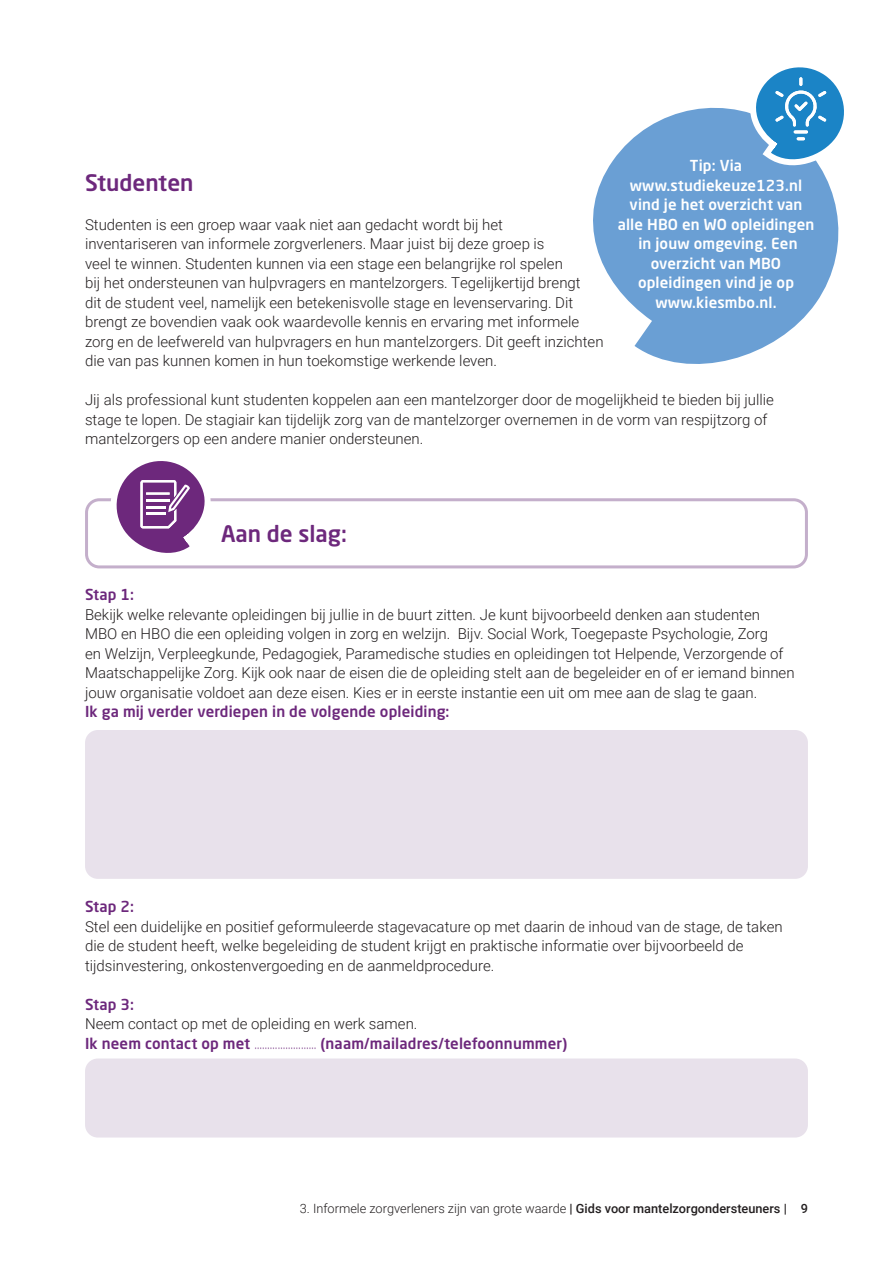
<style>
.page{position:relative;width:893px;height:1263px;background:#fff}
.page>*{position:absolute;margin:0;border:0;box-sizing:border-box;transform-origin:0 0}
.t1{font:500 22.5px "Neo Sans W1 G";color:#6d287c}
.t2{font:300 15px/19.5px "Roboto";color:#231f20}
.t3{font:500 15px/19.5px "Neo Sans W1 G";letter-spacing:.01em;color:#fff;text-align:center}
.t4{font:500 15px "Neo Sans W1 G";letter-spacing:.01em;color:#6d287c}
.t5{font:300 12.75px "Roboto";color:#231f20}
.s1{font-weight:300}
.s2{font-weight:500}
</style>
<div class="page">
<div style="left:85px;top:730px;width:723px;height:149px;background:#e8e1eb;border-radius:13px"></div>
<div style="left:85px;top:1058px;width:723px;height:79px;background:#e8e1eb;border-radius:13px"></div>
<div style="left:85px;top:498px;width:723px;height:70px;border:3px solid #c4afcb;border-radius:13px"></div>
<svg style="left:99px;top:461px;width:117px;height:108px"></svg>
<svg style="left:593px;top:107px;width:246px;height:257px;fill:#6a9fd4"></svg>
<svg style="left:745px;top:67px;width:99px;height:112px"></svg>
<p class="t3" style="left:618px;top:155px;width:198px">Tip: Via www.studiekeuze123.nl vind je het overzicht van alle HBO en WO opleidingen in jouw omgeving. Een overzicht van MBO opleidingen vind je op www.kiesmbo.nl.</p>
<h1 class="t1" style="left:85px;top:168px;width:110px">Studenten</h1>
<p class="t2" style="left:85px;top:214px;width:520px">Studenten is een groep waar vaak niet aan gedacht wordt bij het<br>inventariseren van informele zorgverleners. Maar juist bij deze groep is<br>veel te winnen. Studenten kunnen via een stage een belangrijke rol spelen<br>bij het ondersteunen van hulpvragers en mantelzorgers. Tegelijkertijd brengt<br>dit de student veel, namelijk een betekenisvolle stage en levenservaring. Dit brengt ze bovendien vaak ook waardevolle kennis en ervaring met informele zorg en de leefwereld van hulpvragers en hun mantelzorgers. Dit geeft inzichten die van pas kunnen komen in hun toekomstige werkende leven.</p>
<p class="t2" style="left:85px;top:389px;width:690px">Jij als professional kunt studenten koppelen aan een mantelzorger door de mogelijkheid te bieden bij jullie stage te lopen. De stagiair kan tijdelijk zorg van de mantelzorger overnemen in de vorm van respijtzorg of mantelzorgers op een andere manier ondersteunen.</p>
<h1 class="t1" style="left:221px;top:519px;width:127px">Aan de slag:</h1>
<p class="t4" style="left:85px;top:585px;width:50px">Stap 1:</p>
<p class="t2" style="left:85px;top:604px;width:711px">Bekijk welke relevante opleidingen bij jullie in de buurt zitten. Je kunt bijvoorbeeld denken aan studenten MBO en HBO die een opleiding volgen in zorg en welzijn. Bijv. Social Work, Toegepaste Psychologie, Zorg<br>en Welzijn, Verpleegkunde, Pedagogiek, Paramedische studies en opleidingen tot Helpende, Verzorgende of Maatschappelijke Zorg. Kijk ook naar de eisen die de opleiding stelt aan de begeleider en of er iemand binnen jouw organisatie voldoet aan deze eisen. Kies er in eerste instantie een uit om mee aan de slag te gaan.</p>
<p class="t4" style="left:85px;top:702px;width:366px">Ik ga mij verder verdiepen in de volgende opleiding:</p>
<p class="t4" style="left:85px;top:897px;width:50px">Stap 2:</p>
<p class="t2" style="left:85px;top:916px;width:699px">Stel een duidelijke en positief geformuleerde stagevacature op met daarin de inhoud van de stage, de taken die de student heeft, welke begeleiding de student krijgt en praktische informatie over bijvoorbeeld de tijdsinvestering, onkostenvergoeding en de aanmeldprocedure.</p>
<p class="t4" style="left:85px;top:995px;width:50px">Stap 3:</p>
<p class="t2" style="left:85px;top:1013px;width:334px">Neem contact op met de opleiding en werk samen.</p>
<p class="t4" style="left:85px;top:1034px;width:484px">Ik neem contact op met <span class="s1">……………………</span> (naam/mailadres/telefoonnummer)</p>
<p class="t5" style="left:300px;top:1199px;width:510px">3. Informele zorgverleners zijn van grote waarde <span class="s2">| Gids voor mantelzorgondersteuners | 9</span></p>
</div>
